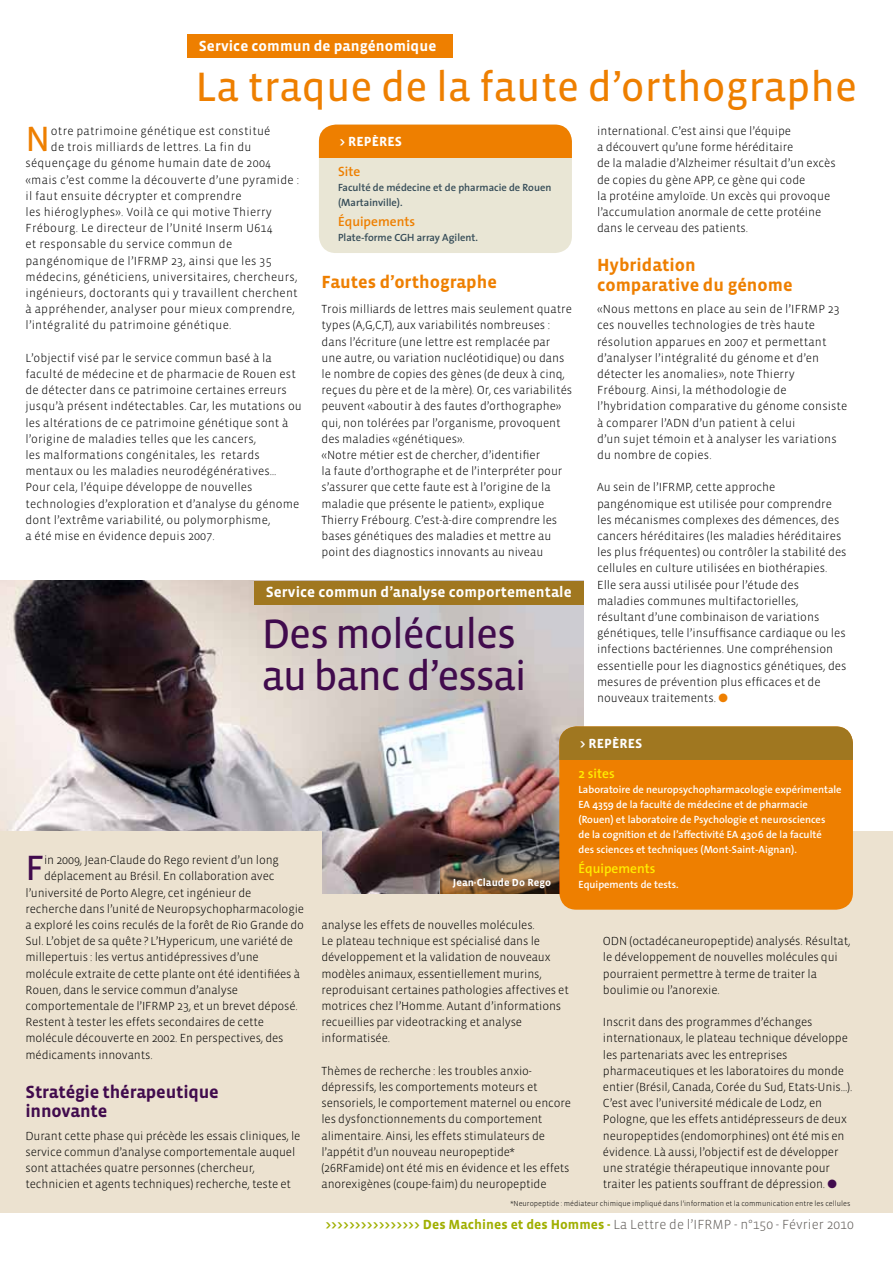
<style>
.page{position:relative;width:893px;height:1263px;background:#fff}
.page>*{position:absolute;margin:0;border:0;box-sizing:border-box;transform-origin:0 0}
.t1{font:42px "Vista Sans Reg";color:#ee7f00}
.t2{font:42px/42px "Vista Sans Reg";letter-spacing:-.03em;color:#410b4d}
.t3{font:36px "Vista Sans Reg";color:#ee7f00}
.t4{font:36px "Vista Sans Reg";color:#410b4d}
.t5{font:700 18px/19.5px "Vista Sans";color:#ee7f00}
.t6{font:700 18px/19.5px "Vista Sans";letter-spacing:-.01em;color:#410b4d}
.t7{font:700 15px "Vista Sans";letter-spacing:.005em;color:#fff}
.t8{font:700 13.5px "Vista Sans";letter-spacing:.005em;color:#a0af00}
.t9{font:600 13.5px "The Sans";color:#ffed00}
.t10{font:700 13.5px "Vista Sans";letter-spacing:.005em;color:#fff}
.t11{font:600 13.5px "The Sans";color:#ee7f00}
.t12{font:300 12px/16.2px "Vista Sans";color:#000}
.t13{font:300 12px "Vista Sans";letter-spacing:.02em;color:#000}
.t14{font:600 10.5px/15px "The Sans";color:#fff}
.t15{font:600 10.5px/15px "The Sans";color:#344b57}
.t16{font:700 10.5px "Vista Sans";letter-spacing:.005em;color:#fff}
.t17{font:300 7.5px "Vista Sans";color:#000}
.s1{color:#ee7f00}
.s2{color:#410b4d}
.s3{font-weight:300;color:#5f5b57}
</style>
<div class="page">
<div style="left:0;top:831px;width:893px;height:382px;background:#ece2d0"></div>
<img style="left:0;top:580px;width:584px;height:313px">
<div style="left:254px;top:581px;width:330px;height:23px;background:#a07720"></div>
<div style="left:187px;top:34px;width:266px;height:23px;background:#ee7f00"></div>
<div style="left:319px;top:125px;width:253px;height:128px;background:#e9e6d5;border-radius:17px"></div>
<div style="left:319px;top:125px;width:253px;height:32px;background:#ee7f00"></div>
<div style="left:559px;top:726px;width:294px;height:184px;background:#ee7f00;border-radius:17px"></div>
<div style="left:559px;top:726px;width:294px;height:33px;background:#a07720"></div>
<div style="left:0;top:831px;width:321px;height:219px;background:#ece2d0"></div>
<img style="left:440px;top:851px;width:119px;height:42px">
<p class="t7" style="left:199px;top:38px;width:239px">Service commun de pangénomique</p>
<h1 class="t1" style="left:196px;top:66px;width:663px">La traque de la faute d’orthographe</h1>
<h2 class="t3" style="left:26px;top:121px;width:26px">N</h2>
<p class="t13" style="left:51px;top:125px;width:221px">otre patrimoine génétique est constitué</p>
<p class="t13" style="left:51px;top:141px;width:202px">de trois milliards de lettres. La fin du</p>
<p class="t13" style="left:26px;top:157px;width:247px">séquençage du génome humain date de 2004</p>
<p class="t13" style="left:26px;top:173px;width:275px">«mais c’est comme la découverte d’une pyramide :</p>
<p class="t13" style="left:26px;top:190px;width:218px">il faut ensuite décrypter et comprendre</p>
<p class="t13" style="left:26px;top:206px;width:248px">les hiéroglyphes». Voilà ce qui motive Thierry</p>
<p class="t13" style="left:26px;top:222px;width:249px">Frébourg. Le directeur de l’Unité Inserm U614</p>
<p class="t13" style="left:26px;top:238px;width:208px">et responsable du service commun de</p>
<p class="t13" style="left:26px;top:254px;width:248px">pangénomique de l’IFRMP 23, ainsi que les 35</p>
<p class="t13" style="left:26px;top:271px;width:273px">médecins, généticiens, universitaires, chercheurs,</p>
<p class="t13" style="left:26px;top:287px;width:274px">ingénieurs, doctorants qui y travaillent cherchent</p>
<p class="t13" style="left:26px;top:303px;width:271px">à appréhender, analyser pour mieux comprendre,</p>
<p class="t13" style="left:26px;top:319px;width:207px">l’intégralité du patrimoine génétique.</p>
<p class="t12" style="left:26px;top:350px;width:278px">L’objectif visé par le service commun basé à la faculté de médecine et de pharmacie de Rouen est de détecter dans ce patrimoine certaines erreurs jusqu’à présent indétectables. Car, les mutations ou les altérations de ce patrimoine génétique sont à l’origine de maladies telles que les cancers,<br>les malformations congénitales, les retards mentaux ou les maladies neurodégénératives… Pour cela, l’équipe développe de nouvelles technologies d’exploration et d’analyse du génome dont l’extrême variabilité, ou polymorphisme,<br>a été mise en évidence depuis 2007.</p>
<p class="t10" style="left:339px;top:134px;width:64px">&gt; REPÈRES</p>
<p class="t11" style="left:338px;top:161px;width:24px">Site</p>
<p class="t15" style="left:338px;top:180px;width:215px">Faculté de médecine et de pharmacie de Rouen (Martainville).</p>
<p class="t11" style="left:338px;top:210px;width:79px">Équipements</p>
<p class="t15" style="left:338px;top:229px;width:141px">Plate-forme CGH array Agilent.</p>
<h3 class="t5" style="left:321px;top:272px;width:177px">Fautes d’orthographe</h3>
<p class="t12" style="left:321px;top:301px;width:252px">Trois milliards de lettres mais seulement quatre types (A,G,C,T), aux variabilités nombreuses : dans l’écriture (une lettre est remplacée par une autre, ou variation nucléotidique) ou dans le nombre de copies des gènes (de deux à cinq, reçues du père et de la mère). Or, ces variabilités peuvent «aboutir à des fautes d’orthographe» qui, non tolérées par l’organisme, provoquent des maladies «génétiques».<br>«Notre métier est de chercher, d’identifier<br>la faute d’orthographe et de l’interpréter pour s’assurer que cette faute est à l’origine de la maladie que présente le patient», explique Thierry Frébourg. C’est-à-dire comprendre les bases génétiques des maladies et mettre au point des diagnostics innovants au niveau</p>
<p class="t7" style="left:266px;top:584px;width:308px">Service commun d’analyse comportementale</p>
<h1 class="t2" style="left:262px;top:614px;width:266px">Des molécules au banc d’essai</h1>
<p class="t12" style="left:597px;top:123px;width:240px">international. C’est ainsi que l’équipe<br>a découvert qu’une forme héréditaire<br>de la maladie d’Alzheimer résultait d’un excès de copies du gène APP, ce gène qui code<br>la protéine amyloïde. Un excès qui provoque l’accumulation anormale de cette protéine dans le cerveau des patients.</p>
<h3 class="t5" style="left:597px;top:256px;width:197px">Hybridation comparative du génome</h3>
<p class="t12" style="left:597px;top:301px;width:252px">«Nous mettons en place au sein de l’IFRMP 23 ces nouvelles technologies de très haute résolution apparues en 2007 et permettant d’analyser l’intégralité du génome et d’en détecter les anomalies», note Thierry Frébourg. Ainsi, la méthodologie de l’hybridation comparative du génome consiste à comparer l’ADN d’un patient à celui<br>d’un sujet témoin et à analyser les variations du nombre de copies.</p>
<p class="t12" style="left:597px;top:480px;width:251px">Au sein de l’IFRMP, cette approche pangénomique est utilisée pour comprendre les mécanismes complexes des démences, des cancers héréditaires (les maladies héréditaires les plus fréquentes) ou contrôler la stabilité des cellules en culture utilisées en biothérapies.<br>Elle sera aussi utilisée pour l’étude des maladies communes multifactorielles, résultant d’une combinaison de variations génétiques, telle l’insuffisance cardiaque ou les infections bactériennes. Une compréhension essentielle pour les diagnostics génétiques, des mesures de prévention plus efficaces et de nouveaux traitements. <span class="s1">●</span></p>
<h2 class="t4" style="left:26px;top:850px;width:20px">F</h2>
<p class="t12" style="left:44px;top:852px;width:237px">in 2009, Jean-Claude do Rego revient d’un long</p>
<p class="t12" style="left:44px;top:868px;width:232px">déplacement au Brésil. En collaboration avec</p>
<p class="t12" style="left:26px;top:885px;width:227px">l’université de Porto Alegre, cet ingénieur de</p>
<p class="t12" style="left:26px;top:901px;width:280px">recherche dans l’unité de Neuropsychopharmacologie</p>
<p class="t12" style="left:26px;top:917px;width:280px">a exploré les coins reculés de la forêt de Rio Grande do</p>
<p class="t12" style="left:26px;top:933px;width:269px">Sul. L’objet de sa quête ? L’Hypericum, une variété de</p>
<p class="t12" style="left:26px;top:949px;width:235px">millepertuis : les vertus antidépressives d’une</p>
<p class="t12" style="left:26px;top:966px;width:276px">molécule extraite de cette plante ont été identifiées à</p>
<p class="t12" style="left:26px;top:982px;width:214px">Rouen, dans le service commun d’analyse</p>
<p class="t12" style="left:26px;top:998px;width:274px">comportementale de l’IFRMP 23, et un brevet déposé.</p>
<p class="t12" style="left:26px;top:1014px;width:240px">Restent à tester les effets secondaires de cette</p>
<p class="t12" style="left:26px;top:1030px;width:259px">molécule découverte en 2002. En perspectives, des</p>
<p class="t12" style="left:26px;top:1047px;width:129px">médicaments innovants.</p>
<h3 class="t6" style="left:26px;top:1082px;width:195px">Stratégie thérapeutique innovante</h3>
<p class="t12" style="left:26px;top:1128px;width:276px">Durant cette phase qui précède les essais cliniques, le service commun d’analyse comportementale auquel sont attachées quatre personnes (chercheur, technicien et agents techniques) recherche, teste et</p>
<p class="t16" style="left:453px;top:877px;width:100px">Jean-Claude Do Rego</p>
<p class="t10" style="left:580px;top:736px;width:64px">&gt; REPÈRES</p>
<p class="t9" style="left:578px;top:762px;width:38px">2 sites</p>
<p class="t14" style="left:578px;top:782px;width:265px">Laboratoire de neuropsychopharmacologie expérimentale EA 4359 de la faculté de médecine et de pharmacie (Rouen) et laboratoire de Psychologie et neurosciences<br>de la cognition et de l’affectivité EA 4306 de la faculté<br>des sciences et techniques (Mont-Saint-Aignan).</p>
<p class="t9" style="left:578px;top:857px;width:79px">Équipements</p>
<p class="t14" style="left:578px;top:876px;width:102px">Equipements de tests.</p>
<p class="t12" style="left:321px;top:917px;width:249px">analyse les effets de nouvelles molécules.<br>Le plateau technique est spécialisé dans le développement et la validation de nouveaux modèles animaux, essentiellement murins, reproduisant certaines pathologies affectives et motrices chez l’Homme. Autant d’informations recueillies par videotracking et analyse informatisée.</p>
<p class="t12" style="left:321px;top:1063px;width:251px">Thèmes de recherche : les troubles anxio&shy;dépressifs, les comportements moteurs et sensoriels, le comportement maternel ou encore les dysfonctionnements du comportement alimentaire. Ainsi, les effets stimulateurs de l’appétit d’un nouveau neuropeptide* (26RFamide) ont été mis en évidence et les effets anorexigènes (coupe-faim) du neuropeptide</p>
<p class="t12" style="left:603px;top:933px;width:249px">ODN (octadécaneuropeptide) analysés. Résultat, le développement de nouvelles molécules qui pourraient permettre à terme de traiter la boulimie ou l’anorexie.</p>
<p class="t12" style="left:603px;top:1014px;width:251px">Inscrit dans des programmes d’échanges internationaux, le plateau technique développe les partenariats avec les entreprises pharmaceutiques et les laboratoires du monde entier (Brésil, Canada, Corée du Sud, Etats-Unis…).<br>C’est avec l’université médicale de Lodz, en Pologne, que les effets antidépresseurs de deux neuropeptides (endomorphines) ont été mis en évidence. Là aussi, l’objectif est de développer une stratégie thérapeutique innovante pour traiter les patients souffrant de dépression. <span class="s2">●</span></p>
<p class="t17" style="left:510px;top:1200px;width:341px">*Neuropeptide : médiateur chimique impliqué dans l’information et la communication entre les cellules</p>
<p class="t8" style="left:325px;top:1217px;width:530px">&gt;&gt;&gt;&gt;&gt;&gt;&gt;&gt;&gt;&gt;&gt;&gt;&gt;&gt;&gt;&gt; Des Machines et des Hommes - <span class="s3">La Lettre de l’IFRMP - n°150 - Février 2010</span></p>
</div>
